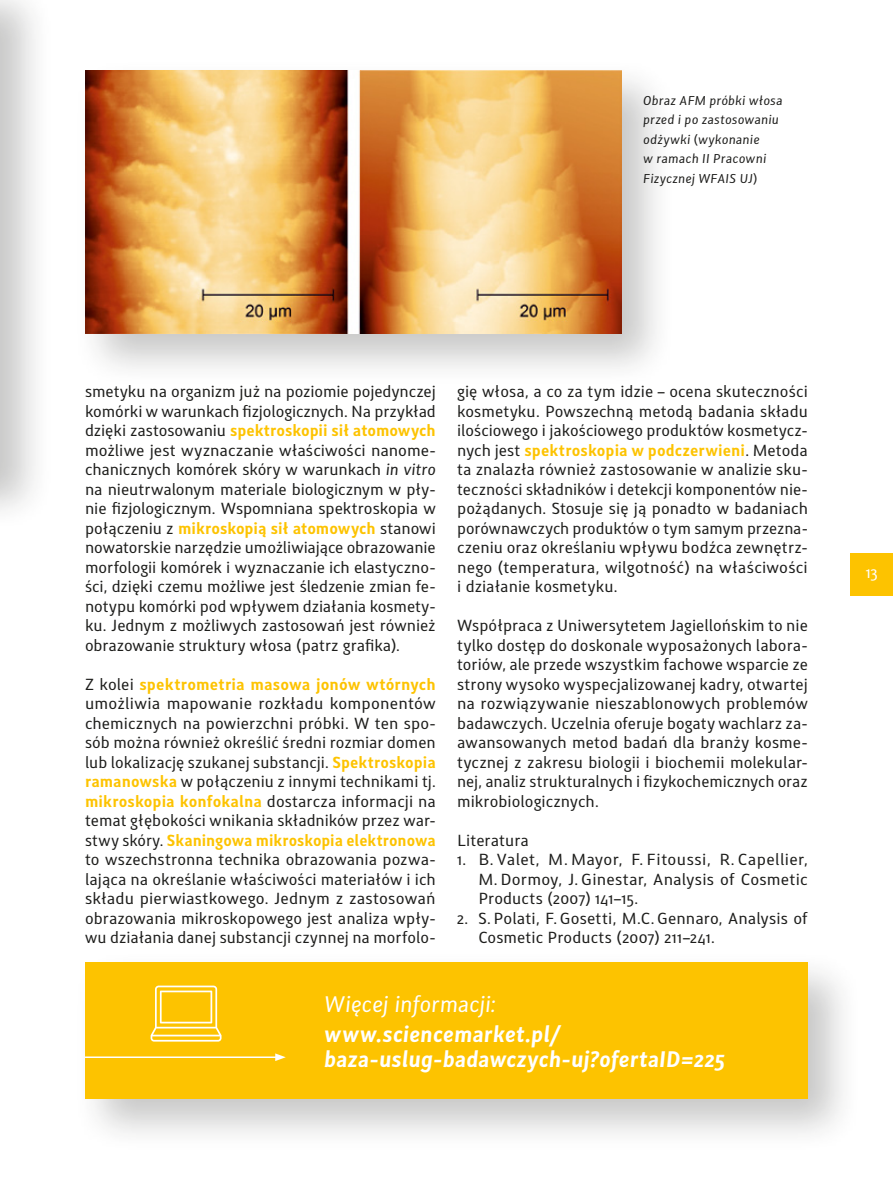
<style>
.page{position:relative;width:893px;height:1191px;background:#fff}
.page>*{position:absolute;margin:0;border:0;box-sizing:border-box;transform-origin:0 0}
.t1{font:italic 700 21px/25.5px "Nessus";color:#fff}
.t2{font:italic 21px "Nessus";letter-spacing:-.005em;color:#fff}
.txt{font:15px/19.5px "Nessus";letter-spacing:.005em;color:#1d1d1b;text-align:justify}
.t3{font:15px "Nessus";color:#fff}
.t4{font:italic 12px/19.5px "Nessus";letter-spacing:.015em;color:#1d1d1b}
.s1{font-weight:700;color:#fdc300}
.s2{font-style:italic}
</style>
<div class="page">
<div style="left:0;top:0;width:54px;height:531px;background:#1d1d1b;opacity:.25"></div>
<img style="left:0;top:0;width:1px;height:476px">
<div style="left:72px;top:58px;width:604px;height:330px;background:#1d1d1b;opacity:.25"></div>
<img style="left:85px;top:71px;width:537px;height:262px">
<div style="left:72px;top:950px;width:791px;height:203px;background:#1d1d1b;opacity:.25"></div>
<div style="left:85px;top:963px;width:723px;height:136px;background:#fdc300"></div>
<svg style="left:151px;top:985px;width:71px;height:56px"></svg>
<hr style="left:85px;top:1056px;width:193px;height:2px;background:#fff">
<svg style="left:275px;top:1053px;width:11px;height:8px"></svg>
<div style="left:850px;top:553px;width:43px;height:43px;background:#fdc300"></div>
<p class="t4" style="left:643px;top:90px;width:141px">Obraz AFM próbki włosa przed i po zastosowaniu odżywki (wykonanie<br>w ramach II Pracowni<br>Fizycznej WFAIS UJ)</p>
<p class="txt" style="left:85px;top:382px;width:352px">smetyku na organizm już na poziomie pojedynczej komórki w warunkach fizjologicznych. Na przykład dzięki zastosowaniu <span class="s1">spektroskopii sił atomowych </span>możliwe jest wyznaczanie właściwości nanome&shy;chanicznych komórek skóry w warunkach <span class="s2">in vitro </span>na nieutrwalonym materiale biologicznym w pły&shy;nie fizjologicznym. Wspomniana spektroskopia w połączeniu z <span class="s1">mikroskopią sił atomowych</span> stanowi nowatorskie narzędzie umożliwiające obrazowanie morfologii komórek i wyznaczanie ich elastyczno&shy;ści, dzięki czemu możliwe jest śledzenie zmian fe&shy;notypu komórki pod wpływem działania kosmety&shy;ku. Jednym z możliwych zastosowań jest również obrazowanie struktury włosa (patrz grafika).</p>
<p class="txt" style="left:85px;top:674px;width:352px">Z kolei <span class="s1">spektrometria masowa jonów wtórnych </span>umożliwia mapowanie rozkładu komponentów chemicznych na powierzchni próbki. W ten spo&shy;sób można również określić średni rozmiar domen lub lokalizację szukanej substancji. <span class="s1">Spektroskopia ramanowska</span> w połączeniu z innymi technikami tj. <span class="s1">mikroskopia konfokalna</span> dostarcza informacji na temat głębokości wnikania składników przez war&shy;stwy skóry. <span class="s1">Skaningowa mikroskopia elektronowa </span>to wszechstronna technika obrazowania pozwa&shy;lająca na określanie właściwości materiałów i ich składu pierwiastkowego. Jednym z zastosowań obrazowania mikroskopowego jest analiza wpły&shy;wu działania danej substancji czynnej na morfolo-</p>
<p class="txt" style="left:457px;top:382px;width:352px">gię włosa, a co za tym idzie – ocena skuteczności kosmetyku. Powszechną metodą badania składu ilościowego i jakościowego produktów kosmetycz&shy;nych jest <span class="s1">spektroskopia w podczerwieni</span>. Metoda ta znalazła również zastosowanie w analizie sku&shy;teczności składników i detekcji komponentów nie&shy;pożądanych. Stosuje się ją ponadto w badaniach porównawczych produktów o tym samym przezna&shy;czeniu oraz określaniu wpływu bodźca zewnętrz&shy;nego (temperatura, wilgotność) na właściwości i działanie kosmetyku.</p>
<p class="txt" style="left:457px;top:616px;width:352px">Współpraca z Uniwersytetem Jagiellońskim to nie tylko dostęp do doskonale wyposażonych labora&shy;toriów, ale przede wszystkim fachowe wsparcie ze strony wysoko wyspecjalizowanej kadry, otwartej na rozwiązywanie nieszablonowych problemów badawczych. Uczelnia oferuje bogaty wachlarz za&shy;awansowanych metod badań dla branży kosme&shy;tycznej z zakresu biologii i biochemii molekular&shy;nej, analiz strukturalnych i fizykochemicznych oraz mikrobiologicznych.</p>
<p class="txt" style="left:457px;top:830px;width:73px">Literatura</p>
<p class="txt" style="left:478px;top:850px;width:331px;text-indent:-21px">1. B. Valet, M. Mayor, F. Fitoussi, R. Capellier, M. Dormoy, J. Ginestar, Analysis of Cosmetic Products (2007) 141–15.</p>
<p class="txt" style="left:478px;top:908px;width:331px;text-indent:-21px">2. S. Polati, F. Gosetti, M.C. Gennaro, Analysis of<br>Cosmetic Products (2007) 211–241.</p>
<h1 class="t2" style="left:324px;top:991px;width:173px">Więcej informacji:</h1>
<h1 class="t1" style="left:324px;top:1021px;width:402px">www.sciencemarket.pl/ baza‑uslug‑badawczych‑uj?ofertaID=225</h1>
<p class="t3" style="left:866px;top:563px;width:13px">13</p>
</div>
